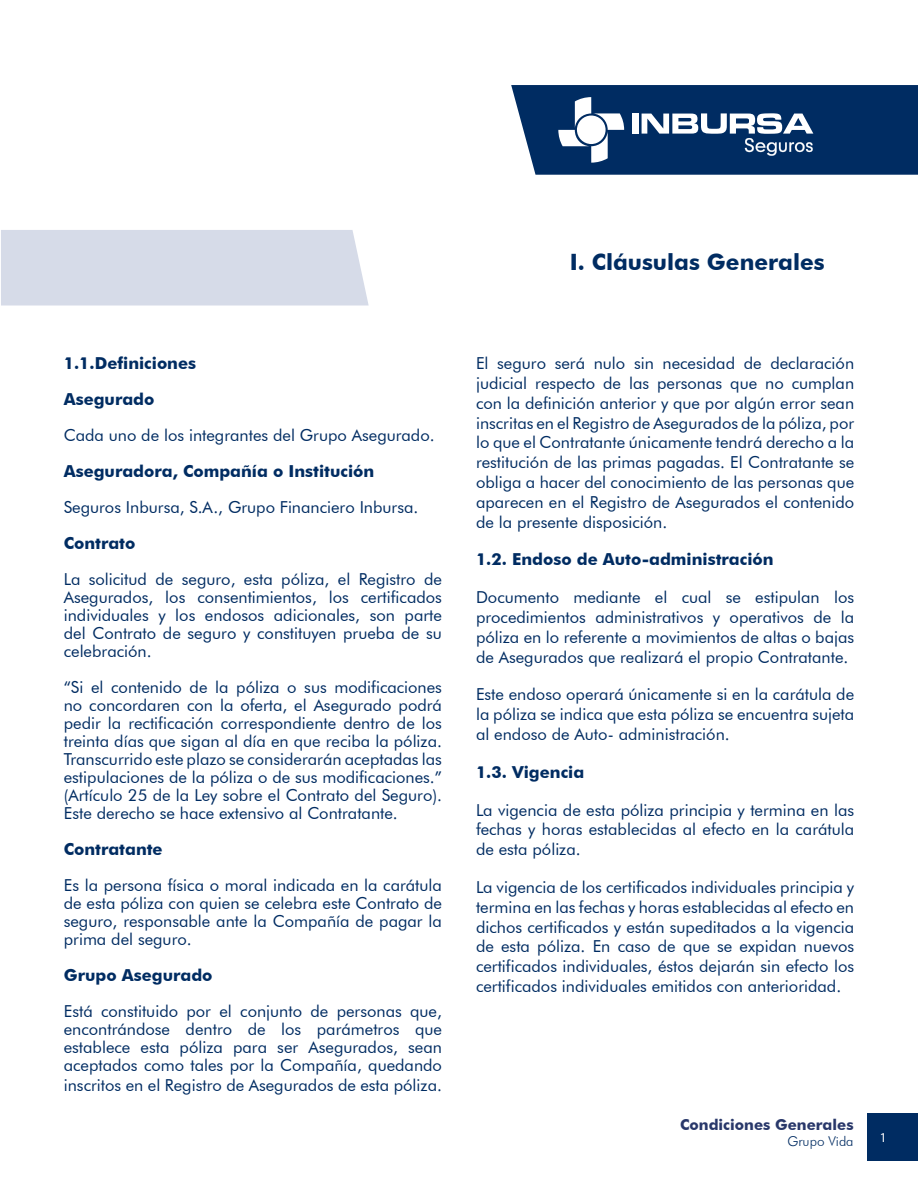
<style>
.page{position:relative;width:918px;height:1188px;background:#fff}
.page>*{position:absolute;margin:0;border:0;box-sizing:border-box;transform-origin:0 0}
.párrafo_normal{font:700 22.5px "Futura BT";color:#002c62}
.párrafo_normal-2{font:16.5px/19.8px "Futura BT";color:#002c62;text-align:justify}
.párrafo_normal-3{font:700 16.5px "Futura BT";color:#002c62}
.t1{font:700 15px "Futura BT";color:#29386a}
.t2{font:300 13.5px "Futura BT";color:#002c62}
.t3{font:13.5px "Myriad Pro";color:#fff}
</style>
<div class="page">
<svg style="left:511px;top:85px;width:407px;height:90px;background:#274c7a"></svg>
<div style="left:1px;top:230px;width:368px;height:76px;background:#d6dbe8"></div>
<div style="left:867px;top:1113px;width:51px;height:48px;background:#002c62"></div>
<p class="párrafo_normal-3" style="left:64px;top:353px;width:134px">1.1.Definiciones</p>
<p class="párrafo_normal-3" style="left:64px;top:389px;width:92px">Asegurado</p>
<p class="párrafo_normal-2" style="left:64px;top:425px;width:372px">Cada uno de los integrantes del Grupo Asegurado.</p>
<p class="párrafo_normal-3" style="left:64px;top:461px;width:312px">Aseguradora, Compañía o Institución</p>
<p class="párrafo_normal-2" style="left:64px;top:497px;width:356px">Seguros Inbursa, S.A., Grupo Financiero Inbursa.</p>
<p class="párrafo_normal-3" style="left:64px;top:533px;width:73px">Contrato</p>
<p class="párrafo_normal-2" style="left:64px;top:570px;width:380px;line-height:18px">La solicitud de seguro, esta póliza, el Registro de Asegurados, los consentimientos, los certificados individuales y los endosos adicionales, son parte del Contrato de seguro y constituyen prueba de su celebración.</p>
<p class="párrafo_normal-2" style="left:64px;top:678px;width:380px;line-height:18px">“Si el contenido de la póliza o sus modificaciones no concordaren con la oferta, el Asegurado podrá pedir la rectificación correspondiente dentro de los treinta días que sigan al día en que reciba la póliza.<br>Transcurrido este plazo se considerarán aceptadas las estipulaciones de la póliza o de sus modificaciones.” (Artículo 25 de la Ley sobre el Contrato del Seguro).<br>Este derecho se hace extensivo al Contratante.</p>
<p class="párrafo_normal-3" style="left:64px;top:839px;width:100px">Contratante</p>
<p class="párrafo_normal-2" style="left:64px;top:876px;width:380px;line-height:18px">Es la persona física o moral indicada en la carátula de esta póliza con quien se celebra este Contrato de seguro, responsable ante la Compañía de pagar la prima del seguro.</p>
<p class="párrafo_normal-3" style="left:64px;top:965px;width:150px">Grupo Asegurado</p>
<p class="párrafo_normal-2" style="left:64px;top:1002px;width:380px;line-height:18px">Está constituido por el conjunto de personas que, encontrándose dentro de los parámetros que establece esta póliza para ser Asegurados, sean aceptados como tales por la Compañía, quedando</p>
<p class="párrafo_normal-2" style="left:64px;top:1075px;width:380px">inscritos en el Registro de Asegurados de esta póliza.</p>
<p class="párrafo_normal" style="left:570px;top:249px;width:256px">I. Cláusulas Generales</p>
<p class="párrafo_normal-2" style="left:476px;top:353px;width:380px">El seguro será nulo sin necesidad de declaración judicial respecto de las personas que no cumplan con la definición anterior y que por algún error sean inscritas en el Registro de Asegurados de la póliza, por lo que el Contratante únicamente tendrá derecho a la restitución de las primas pagadas. El Contratante se obliga a hacer del conocimiento de las personas que aparecen en el Registro de Asegurados el contenido de la presente disposición.</p>
<p class="párrafo_normal-3" style="left:476px;top:550px;width:299px">1.2. Endoso de Auto-administración</p>
<p class="párrafo_normal-2" style="left:476px;top:587px;width:380px">Documento mediante el cual se estipulan los procedimientos administrativos y operativos de la póliza en lo referente a movimientos de altas o bajas de Asegurados que realizará el propio Contratante.</p>
<p class="párrafo_normal-2" style="left:476px;top:685px;width:380px">Este endoso operará únicamente si en la carátula de la póliza se indica que esta póliza se encuentra sujeta al endoso de Auto- administración.</p>
<p class="párrafo_normal-3" style="left:476px;top:762px;width:110px">1.3. Vigencia</p>
<p class="párrafo_normal-2" style="left:476px;top:800px;width:380px">La vigencia de esta póliza principia y termina en las fechas y horas establecidas al efecto en la carátula de esta póliza.</p>
<p class="párrafo_normal-2" style="left:476px;top:877px;width:380px">La vigencia de los certificados individuales principia y termina en las fechas y horas establecidas al efecto en dichos certificados y están supeditados a la vigencia de esta póliza. En caso de que se expidan nuevos certificados individuales, éstos dejarán sin efecto los certificados individuales emitidos con anterioridad.</p>
<p class="t1" style="left:680px;top:1115px;width:175px">Condiciones Generales</p>
<p class="t2" style="left:787px;top:1133px;width:68px">Grupo Vida</p>
<p class="t3" style="left:880px;top:1129px;width:8px">1</p>
</div>
